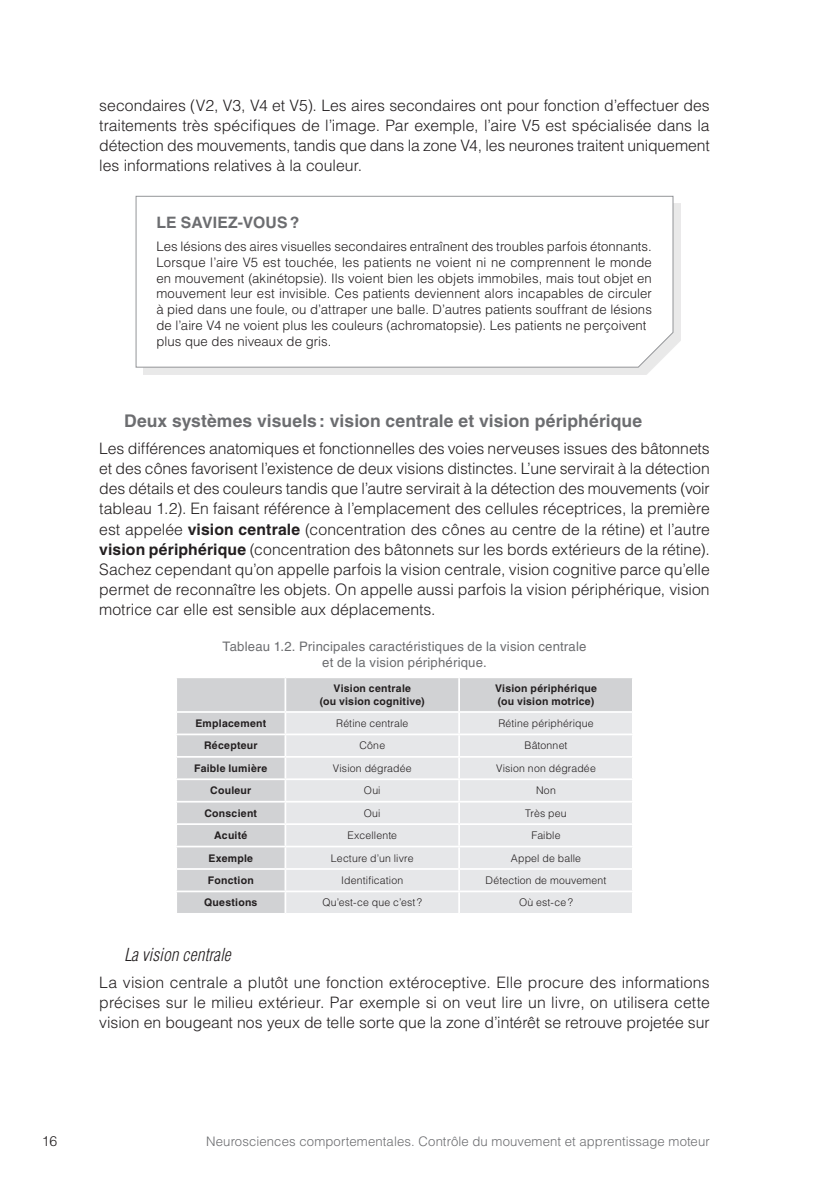
<style>
.page{position:relative;width:819px;height:1191px;background:#fff}
.page>*{position:absolute;margin:0;border:0;box-sizing:border-box;transform-origin:0 0}
.t1{font:700 17.5px "Helvetica LT Std";letter-spacing:.005em;color:#6c6d70}
.t2{font:italic 300 condensed 17.5px "Helvetica LT Std";color:#231f20}
.t3{font:300 15.75px/20.1px "Helvetica LT Std";color:#231f20;text-align:justify}
.t4{font:700 15.75px "Helvetica LT Std";letter-spacing:.01em;color:#6c6d70}
.t5{font:300 14px "Helvetica LT Std";color:#231f20}
.t6{font:300 13.12px/15.8px "Helvetica LT Std";letter-spacing:.005em;color:#231f20}
.t7{font:13.12px/15.8px "Helvetica LT Std";letter-spacing:.015em;color:#6c6d70;text-align:center}
.t8{font:300 13.12px "Helvetica LT Std";letter-spacing:.01em;color:#6c6d70}
.t9{font:300 10.5px "Helvetica LT Std";letter-spacing:.015em;color:#231f20}
.t10{font:700 10.5px/12.2px "Helvetica LT Std";letter-spacing:.02em;color:#231f20;text-align:center}
.s1{font-weight:700}
</style>
<div class="page">
<div style="left:142px;top:203px;width:538px;height:172px;background:#231f20;opacity:.1"></div>
<svg style="left:135px;top:195px;width:538px;height:173px"></svg>
<div style="left:177px;top:678px;width:455px;height:235px;background:#d1d2d4"></div>
<div style="left:286px;top:713px;width:346px;height:200px;background:#e6e7e9"></div>
<hr style="left:284px;top:678px;width:2px;height:33px;background:#fff">
<hr style="left:458px;top:678px;width:2px;height:33px;background:#fff">
<hr style="left:175px;top:711px;width:110px;height:2px;background:#fff">
<hr style="left:458px;top:713px;width:2px;height:20px;background:#fff">
<hr style="left:175px;top:733px;width:110px;height:2px;background:#fff">
<hr style="left:285px;top:733px;width:174px;height:2px;background:#fff">
<hr style="left:459px;top:733px;width:174px;height:2px;background:#fff">
<hr style="left:458px;top:735px;width:2px;height:21px;background:#fff">
<hr style="left:175px;top:756px;width:110px;height:1px;background:#fff">
<hr style="left:285px;top:756px;width:174px;height:1px;background:#fff">
<hr style="left:459px;top:756px;width:174px;height:1px;background:#fff">
<hr style="left:458px;top:757px;width:2px;height:21px;background:#fff">
<hr style="left:175px;top:778px;width:110px;height:2px;background:#fff">
<hr style="left:285px;top:778px;width:174px;height:2px;background:#fff">
<hr style="left:459px;top:778px;width:174px;height:2px;background:#fff">
<hr style="left:458px;top:780px;width:2px;height:21px;background:#fff">
<hr style="left:175px;top:801px;width:110px;height:1px;background:#fff">
<hr style="left:285px;top:801px;width:174px;height:1px;background:#fff">
<hr style="left:459px;top:801px;width:174px;height:1px;background:#fff">
<hr style="left:458px;top:802px;width:2px;height:21px;background:#fff">
<hr style="left:175px;top:823px;width:110px;height:2px;background:#fff">
<hr style="left:285px;top:823px;width:174px;height:2px;background:#fff">
<hr style="left:459px;top:823px;width:174px;height:2px;background:#fff">
<hr style="left:458px;top:825px;width:2px;height:20px;background:#fff">
<hr style="left:175px;top:845px;width:110px;height:2px;background:#fff">
<hr style="left:285px;top:845px;width:174px;height:2px;background:#fff">
<hr style="left:459px;top:845px;width:174px;height:2px;background:#fff">
<hr style="left:458px;top:847px;width:2px;height:21px;background:#fff">
<hr style="left:175px;top:868px;width:110px;height:2px;background:#fff">
<hr style="left:285px;top:868px;width:174px;height:2px;background:#fff">
<hr style="left:459px;top:868px;width:174px;height:2px;background:#fff">
<hr style="left:458px;top:870px;width:2px;height:20px;background:#fff">
<hr style="left:175px;top:890px;width:110px;height:2px;background:#fff">
<hr style="left:285px;top:890px;width:174px;height:2px;background:#fff">
<hr style="left:459px;top:890px;width:174px;height:2px;background:#fff">
<hr style="left:458px;top:892px;width:2px;height:21px;background:#fff">
<hr style="left:285px;top:711px;width:174px;height:2px;background:#fff">
<hr style="left:284px;top:713px;width:2px;height:20px;background:#fff">
<hr style="left:459px;top:711px;width:174px;height:2px;background:#fff">
<hr style="left:284px;top:735px;width:2px;height:21px;background:#fff">
<hr style="left:284px;top:757px;width:2px;height:21px;background:#fff">
<hr style="left:284px;top:780px;width:2px;height:21px;background:#fff">
<hr style="left:284px;top:802px;width:2px;height:21px;background:#fff">
<hr style="left:284px;top:825px;width:2px;height:20px;background:#fff">
<hr style="left:284px;top:847px;width:2px;height:21px;background:#fff">
<hr style="left:284px;top:870px;width:2px;height:20px;background:#fff">
<hr style="left:284px;top:892px;width:2px;height:21px;background:#fff">
<p class="t3" style="left:99px;top:95px;width:612px">secondaires (V2, V3, V4 et V5). Les aires secondaires ont pour fonction d’effectuer des traitements très spécifiques de l’image. Par exemple, l’aire V5 est spécialisée dans la détection des mouvements, tandis que dans la zone V4, les neurones traitent uniquement les informations relatives à la couleur.</p>
<p class="t4" style="left:156px;top:213px;width:144px">LE SAVIEZ-VOUS?</p>
<p class="t6" style="left:156px;top:238px;width:497px">Les lésions des aires visuelles secondaires entraînent des troubles parfois étonnants.<br>Lorsque l’aire V5 est touchée, les patients ne voient ni ne comprennent le monde en mouvement (akinétopsie). Ils voient bien les objets immobiles, mais tout objet en mouvement leur est invisible. Ces patients deviennent alors incapables de circuler à pied dans une foule, ou d’attraper une balle. D’autres patients souffrant de lésions de l’aire V4 ne voient plus les couleurs (achromatopsie). Les patients ne perçoivent plus que des niveaux de gris.</p>
<p class="t1" style="left:124px;top:410px;width:519px">Deux systèmes visuels: vision centrale et vision périphérique</p>
<p class="t3" style="left:99px;top:438px;width:612px">Les différences anatomiques et fonctionnelles des voies nerveuses issues des bâtonnets et des cônes favorisent l’existence de deux visions distinctes. L’une servirait à la détection des détails et des couleurs tandis que l’autre servirait à la détection des mouvements (voir tableau 1.2). En faisant référence à l’emplacement des cellules réceptrices, la première est appelée <span class="s1">vision centrale</span> (concentration des cônes au centre de la rétine) et l’autre <span class="s1">vision périphérique</span> (concentration des bâtonnets sur les bords extérieurs de la rétine).<br>Sachez cependant qu’on appelle parfois la vision centrale, vision cognitive parce qu’elle permet de reconnaître les objets. On appelle aussi parfois la vision périphérique, vision motrice car elle est sensible aux déplacements.</p>
<p class="t7" style="left:222px;top:638px;width:365px">Tableau 1.2. Principales caractéristiques de la vision centrale et de la vision périphérique.</p>
<p class="t10" style="left:320px;top:682px;width:106px">Vision centrale<br>(ou vision cognitive)</p>
<p class="t10" style="left:495px;top:682px;width:103px;text-align:left">Vision périphérique (ou vision motrice)</p>
<p class="t10" style="left:195px;top:717px;width:72px">Emplacement</p>
<p class="t9" style="left:336px;top:716px;width:74px">Rétine centrale</p>
<p class="t9" style="left:498px;top:716px;width:97px">Rétine périphérique</p>
<p class="t10" style="left:204px;top:739px;width:55px">Récepteur</p>
<p class="t9" style="left:359px;top:739px;width:27px">Cône</p>
<p class="t9" style="left:524px;top:739px;width:45px">Bâtonnet</p>
<p class="t10" style="left:194px;top:762px;width:75px">Faible lumière</p>
<p class="t9" style="left:333px;top:761px;width:80px">Vision dégradée</p>
<p class="t9" style="left:496px;top:761px;width:101px">Vision non dégradée</p>
<p class="t10" style="left:210px;top:784px;width:43px">Couleur</p>
<p class="t9" style="left:364px;top:784px;width:18px">Oui</p>
<p class="t9" style="left:536px;top:784px;width:21px">Non</p>
<p class="t10" style="left:204px;top:806px;width:54px">Conscient</p>
<p class="t9" style="left:364px;top:806px;width:18px">Oui</p>
<p class="t9" style="left:525px;top:806px;width:43px">Très peu</p>
<p class="t10" style="left:214px;top:829px;width:35px">Acuité</p>
<p class="t9" style="left:347px;top:829px;width:51px">Excellente</p>
<p class="t9" style="left:531px;top:829px;width:31px">Faible</p>
<p class="t10" style="left:208px;top:851px;width:46px">Exemple</p>
<p class="t9" style="left:331px;top:851px;width:84px">Lecture d’un livre</p>
<p class="t9" style="left:511px;top:851px;width:72px">Appel de balle</p>
<p class="t10" style="left:208px;top:874px;width:47px">Fonction</p>
<p class="t9" style="left:341px;top:873px;width:64px">Identification</p>
<p class="t9" style="left:485px;top:873px;width:122px">Détection de mouvement</p>
<p class="t10" style="left:204px;top:896px;width:55px">Questions</p>
<p class="t9" style="left:322px;top:896px;width:101px">Qu’est-ce que c’est?</p>
<p class="t9" style="left:519px;top:896px;width:55px">Où est-ce?</p>
<p class="t2" style="left:124px;top:943px;width:108px">La vision centrale</p>
<p class="t3" style="left:99px;top:972px;width:612px">La vision centrale a plutôt une fonction extéroceptive. Elle procure des informations précises sur le milieu extérieur. Par exemple si on veut lire un livre, on utilisera cette vision en bougeant nos yeux de telle sorte que la zone d’intérêt se retrouve projetée sur</p>
<p class="t5" style="left:42px;top:1132px;width:17px">16</p>
<p class="t8" style="left:206px;top:1133px;width:505px">Neurosciences comportementales. Contrôle du mouvement et apprentissage moteur</p>
</div>
